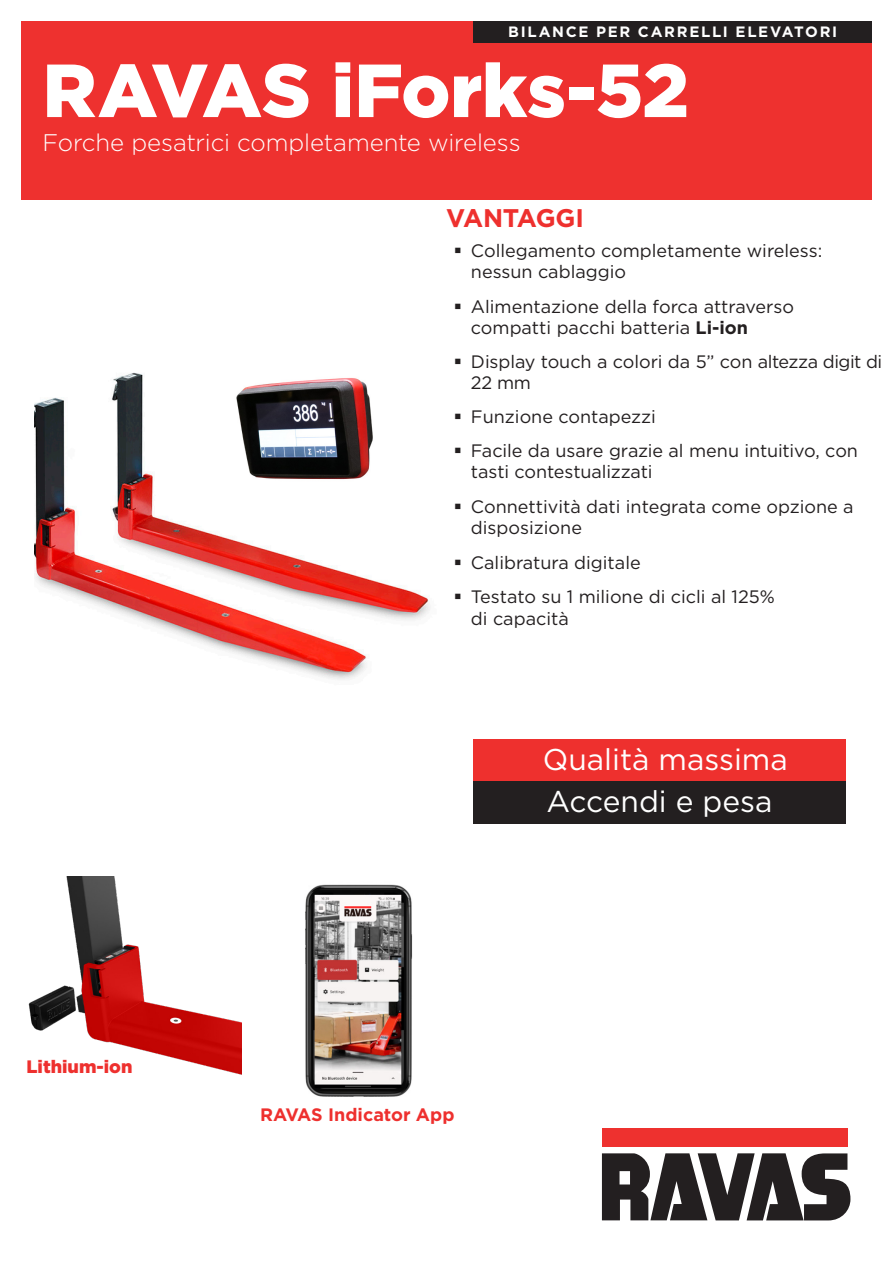
<style>
.page{position:relative;width:893px;height:1263px;background:#fff}
.page>*{position:absolute;margin:0;border:0;box-sizing:border-box;transform-origin:0 0}
.t1{font:900 75px "Gotham";letter-spacing:-.005em;color:#fff}
.t2{font:30px "Gotham";color:#fff}
.t3{font:700 25.5px "Gotham";letter-spacing:-.02em;color:#ee302e}
.t4{font:300 24px "Gotham";letter-spacing:-.01em;color:#fff}
.t5{font:18px/21.6px "Gotham";color:#231f20}
.t6{font:700 18px "Gotham";color:#ee302e}
.t7{font:900 18px "Gotham";color:#ee302e}
.t8{font:700 15px "Gotham";letter-spacing:.115em;color:#fff}
.s1{font-weight:700}
</style>
<div class="page">
<img style="left:34px;top:372px;width:396px;height:308px">
<img style="left:201px;top:372px;width:205px;height:122px">
<div style="left:21px;top:21px;width:851px;height:179px;background:#ee312f"></div>
<div style="left:473px;top:739px;width:372px;height:42px;background:#ee302e"></div>
<div style="left:473px;top:781px;width:372px;height:43px;background:#231f20"></div>
<div style="left:602px;top:1128px;width:245px;height:19px;background:#ee312f"></div>
<svg style="left:602px;top:1153px;width:248px;height:67px"></svg>
<div style="left:473px;top:21px;width:399px;height:22px;background:#231f20"></div>
<img style="left:28px;top:876px;width:214px;height:199px">
<img style="left:305px;top:884px;width:108px;height:212px">
<p class="t8" style="left:508px;top:22px;width:331px">BILANCE PER CARRELLI ELEVATORI</p>
<p class="t1" style="left:43px;top:39px;width:648px">RAVAS iForks-52</p>
<p class="t4" style="left:43px;top:127px;width:480px">Forche pesatrici completamente wireless</p>
<p class="t3" style="left:446px;top:201px;width:139px">VANTAGGI</p>
<p class="t5" style="left:471px;top:239px;width:353px">Collegamento completamente wireless: nessun cablaggio</p>
<p class="t5" style="left:471px;top:295px;width:325px">Alimentazione della forca attraverso compatti pacchi batteria <span class="s1">Li-ion</span></p>
<p class="t5" style="left:471px;top:351px;width:413px;line-height:21px">Display touch a colori da 5” con altezza digit di<br>22 mm</p>
<p class="t5" style="left:471px;top:406px;width:187px">Funzione contapezzi</p>
<p class="t5" style="left:471px;top:440px;width:389px;line-height:21px">Facile da usare grazie al menu intuitivo, con tasti contestualizzati</p>
<p class="t5" style="left:471px;top:495px;width:384px">Connettività dati integrata come opzione a disposizione</p>
<p class="t5" style="left:471px;top:551px;width:171px">Calibratura digitale</p>
<p class="t5" style="left:471px;top:585px;width:305px">Testato su 1 milione di cicli al 125% di capacità</p>
<p class="t7" style="left:27px;top:1054px;width:107px">Lithium-ion</p>
<p class="t2" style="left:543px;top:740px;width:246px">Qualità massima</p>
<p class="t2" style="left:546px;top:782px;width:228px">Accendi e pesa</p>
<p class="t6" style="left:260px;top:1102px;width:196px">RAVAS Indicator App</p>
</div>
